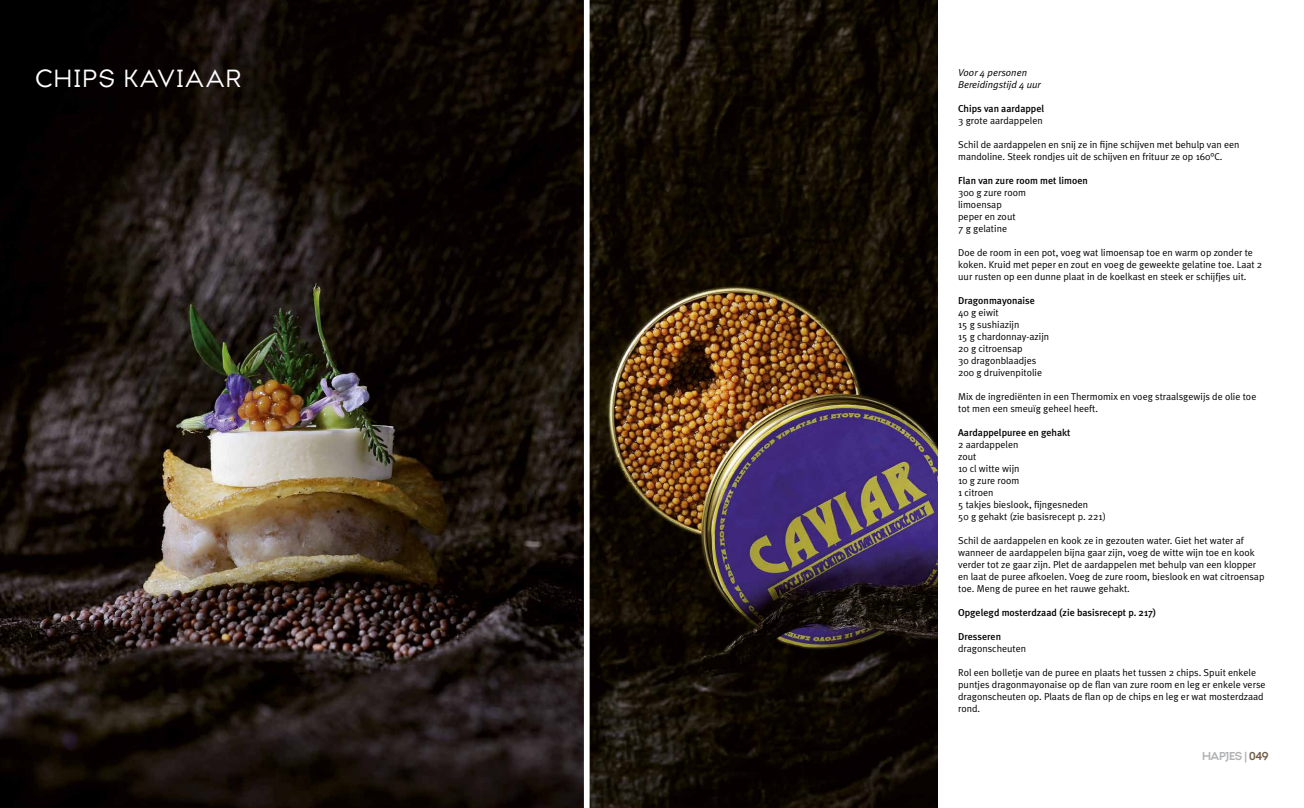
<style>
.page{position:relative;width:1304px;height:808px;background:#fff}
.page>*{position:absolute;margin:0;border:0;box-sizing:border-box;transform-origin:0 0}
.t1{font:26px "Typeface Seven";letter-spacing:.075em;color:#fff}
.t2{font:12px "Typeface Six Pt Five";letter-spacing:-.025em;color:#b1b2b3}
.t3{font:10px/12px "Meta Plus Normal";color:#000}
.t4{font:500 10px "Meta Plus";color:#000}
.t5{font:italic 10px/12px "Meta Plus Normal";color:#000}
.s1{color:#6f5d47}
</style>
<div class="page">
<img style="left:592px;top:0;width:346px;height:808px">
<svg style="left:0;top:0;width:592px;height:808px;background:#251d18"></svg>
<h1 class="t1" style="left:35px;top:64px;width:207px">CHIPS KAVIAAR</h1>
<p class="t5" style="left:958px;top:66px;width:84px">Voor 4 personen<br>Bereidingstijd 4 uur</p>
<p class="t4" style="left:958px;top:103px;width:88px">Chips van aardappel</p>
<p class="t3" style="left:958px;top:114px;width:86px">3 grote aardappelen</p>
<p class="t3" style="left:958px;top:138px;width:283px">Schil de aardappelen en snij ze in fijne schijven met behulp van een mandoline. Steek rondjes uit de schijven en frituur ze op 160°C.</p>
<p class="t4" style="left:958px;top:175px;width:131px">Flan van zure room met limoen</p>
<p class="t3" style="left:958px;top:186px;width:69px">300 g zure room limoensap peper en zout<br>7 g gelatine</p>
<p class="t3" style="left:958px;top:246px;width:306px">Doe de room in een pot, voeg wat limoensap toe en warm op zonder te koken. Kruid met peper en zout en voeg de geweekte gelatine toe. Laat 2 uur rusten op een dunne plaat in de koelkast en steek er schijfjes uit.</p>
<p class="t4" style="left:958px;top:295px;width:78px">Dragonmayonaise</p>
<p class="t3" style="left:958px;top:306px;width:93px">40 g eiwit<br>15 g sushiazijn<br>15 g chardonnay-azijn<br>20 g citroensap<br>30 dragonblaadjes<br>200 g druivenpitolie</p>
<p class="t3" style="left:958px;top:390px;width:300px">Mix de ingrediënten in een Thermomix en voeg straalsgewijs de olie toe tot men een smeuïg geheel heeft.</p>
<p class="t4" style="left:958px;top:427px;width:114px">Aardappelpuree en gehakt</p>
<p class="t3" style="left:958px;top:438px;width:149px">2 aardappelen<br>zout<br>10 cl witte wijn<br>10 g zure room<br>1 citroen<br>5 takjes bieslook, fijngesneden<br>50 g gehakt (zie basisrecept p. 221)</p>
<p class="t3" style="left:958px;top:534px;width:308px">Schil de aardappelen en kook ze in gezouten water. Giet het water af wanneer de aardappelen bijna gaar zijn, voeg de witte wijn toe en kook verder tot ze gaar zijn. Plet de aardappelen met behulp van een klopper en laat de puree afkoelen. Voeg de zure room, bieslook en wat citroensap toe. Meng de puree en het rauwe gehakt.</p>
<p class="t4" style="left:958px;top:607px;width:200px">Opgelegd mosterdzaad (zie basisrecept p. 217)</p>
<p class="t4" style="left:958px;top:631px;width:44px">Dresseren</p>
<p class="t3" style="left:958px;top:642px;width:70px">dragonscheuten</p>
<p class="t3" style="left:958px;top:666px;width:309px">Rol een bolletje van de puree en plaats het tussen 2 chips. Spuit enkele puntjes dragonmayonaise op de flan van zure room en leg er enkele verse dragonscheuten op. Plaats de flan op de chips en leg er wat mosterdzaad rond.</p>
<p class="t2" style="left:1202px;top:749px;width:68px">HAPJES | <span class="s1">049</span></p>
</div>
